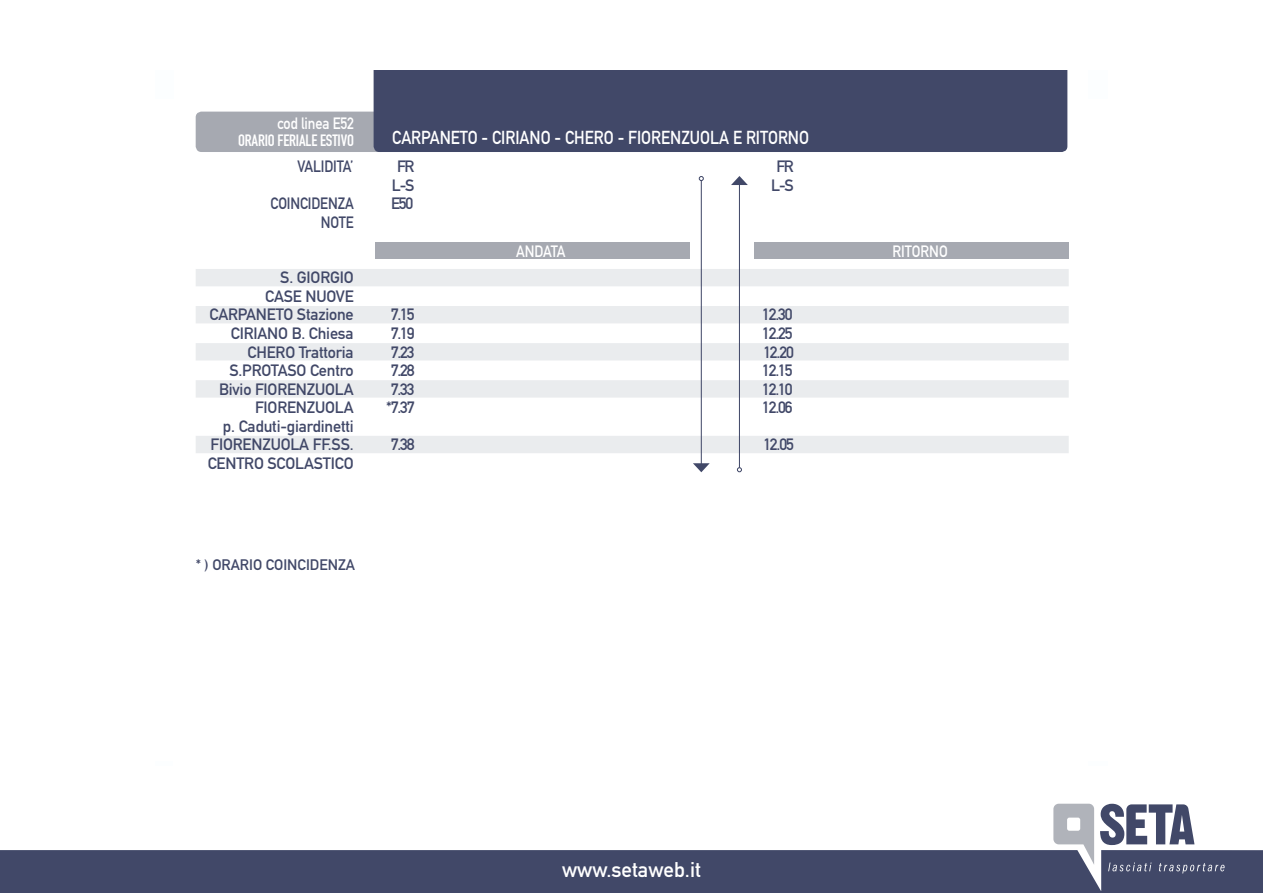
<style>
.page{position:relative;width:1263px;height:893px;background:#fff}
.page>*{position:absolute;margin:0;border:0;box-sizing:border-box;transform-origin:0 0}
.t1{font:21px "DIN Mittelschrift Alternate";color:#fff}
.t2{font:18.6px "DIN Mittelschrift";color:#fff;scale:.88 1}
.t3{font:16.2px/18.6px "DIN Mittelschrift Alternate";letter-spacing:-.01em;color:#414868;text-align:center}
.t4{font:16.2px/18.6px "DIN Mittelschrift Alternate";letter-spacing:-.01em;color:#414868;text-align:right;scale:.88 1}
.t5{font:16.2px "DIN Engschrift Alternate";letter-spacing:-.01em;color:#fff}
.t6{font:16.2px "DIN Mittelschrift";color:#fff;scale:.88 1}
.t7{font:16.2px "DIN Mittelschrift Alternate";letter-spacing:-.01em;color:#fff;scale:.88 1}
.t8{font:15px "DIN Mittelschrift Alternate";color:#414868}
</style>
<div class="page">
<svg style="left:1053px;top:804px;width:41px;height:46px"></svg>
<div style="left:0;top:850px;width:1263px;height:43px;background:#414868"></div>
<svg style="left:1108px;top:862px;width:116px;height:11px"></svg>
<svg style="left:1100px;top:804px;width:94px;height:41px"></svg>
<div style="left:196px;top:269px;width:873px;height:17px;background:#eaecee"></div>
<div style="left:196px;top:306px;width:873px;height:17px;background:#eaecee"></div>
<div style="left:196px;top:343px;width:873px;height:17px;background:#eaecee"></div>
<div style="left:196px;top:380px;width:873px;height:18px;background:#eaecee"></div>
<div style="left:196px;top:436px;width:873px;height:17px;background:#eaecee"></div>
<div style="left:196px;top:112px;width:190px;height:40px;background:#a6a9b1;border-radius:6px"></div>
<div style="left:374px;top:71px;width:693px;height:81px;background:#414868"></div>
<div style="left:375px;top:242px;width:314px;height:17px;background:#a6a9b1"></div>
<div style="left:754px;top:242px;width:315px;height:17px;background:#a6a9b1"></div>
<hr style="left:701px;top:181px;width:1px;height:284px;background:#414868">
<svg style="left:699px;top:176px;width:5px;height:5px"></svg>
<svg style="left:693px;top:463px;width:17px;height:9px"></svg>
<hr style="left:739px;top:184px;width:1px;height:284px;background:#414868">
<svg style="left:737px;top:467px;width:5px;height:5px"></svg>
<svg style="left:731px;top:176px;width:17px;height:9px"></svg>
<p class="t7" style="left:277px;top:114px;width:89px">cod linea E52</p>
<p class="t5" style="left:238px;top:130px;width:117px">ORARIO FERIALE ESTIVO</p>
<p class="t4" style="left:298px;top:157px;width:65px">VALIDITA’</p>
<p class="t4" style="left:271px;top:194px;width:96px">COINCIDENZA<br>NOTE</p>
<p class="t3" style="left:208px;top:268px;width:148px;text-align:right">S. GIORGIO<br>CASE NUOVE<br>CARPANETO Stazione<br>CIRIANO B. Chiesa<br>CHERO Trattoria<br>S.PROTASO Centro<br>Bivio FIORENZUOLA<br>FIORENZUOLA<br>p. Caduti-giardinetti<br>FIORENZUOLA FF.SS.<br>CENTRO SCOLASTICO</p>
<p class="t2" style="left:392px;top:126px;width:475px">CARPANETO - CIRIANO - CHERO - FIORENZUOLA E RITORNO</p>
<p class="t3" style="left:391px;top:157px;width:25px">FR<br>L-S<br>E50</p>
<p class="t3" style="left:386px;top:305px;width:30px;text-align:justify">7.15<br>7.19<br>7.23<br>7.28<br>7.33 *7.37</p>
<p class="t3" style="left:391px;top:435px;width:25px">7.38</p>
<p class="t6" style="left:516px;top:242px;width:58px">ANDATA</p>
<p class="t3" style="left:771px;top:157px;width:24px">FR<br>L-S</p>
<p class="t3" style="left:762px;top:305px;width:33px;text-align:justify">12.30<br>12.25<br>12.20<br>12.15<br>12.10<br>12.06</p>
<p class="t3" style="left:763px;top:435px;width:32px">12.05</p>
<p class="t8" style="left:196px;top:556px;width:161px">* ) ORARIO COINCIDENZA</p>
<p class="t6" style="left:892px;top:242px;width:64px">RITORNO</p>
<p class="t1" style="left:562px;top:857px;width:140px">www.setaweb.it</p>
</div>
